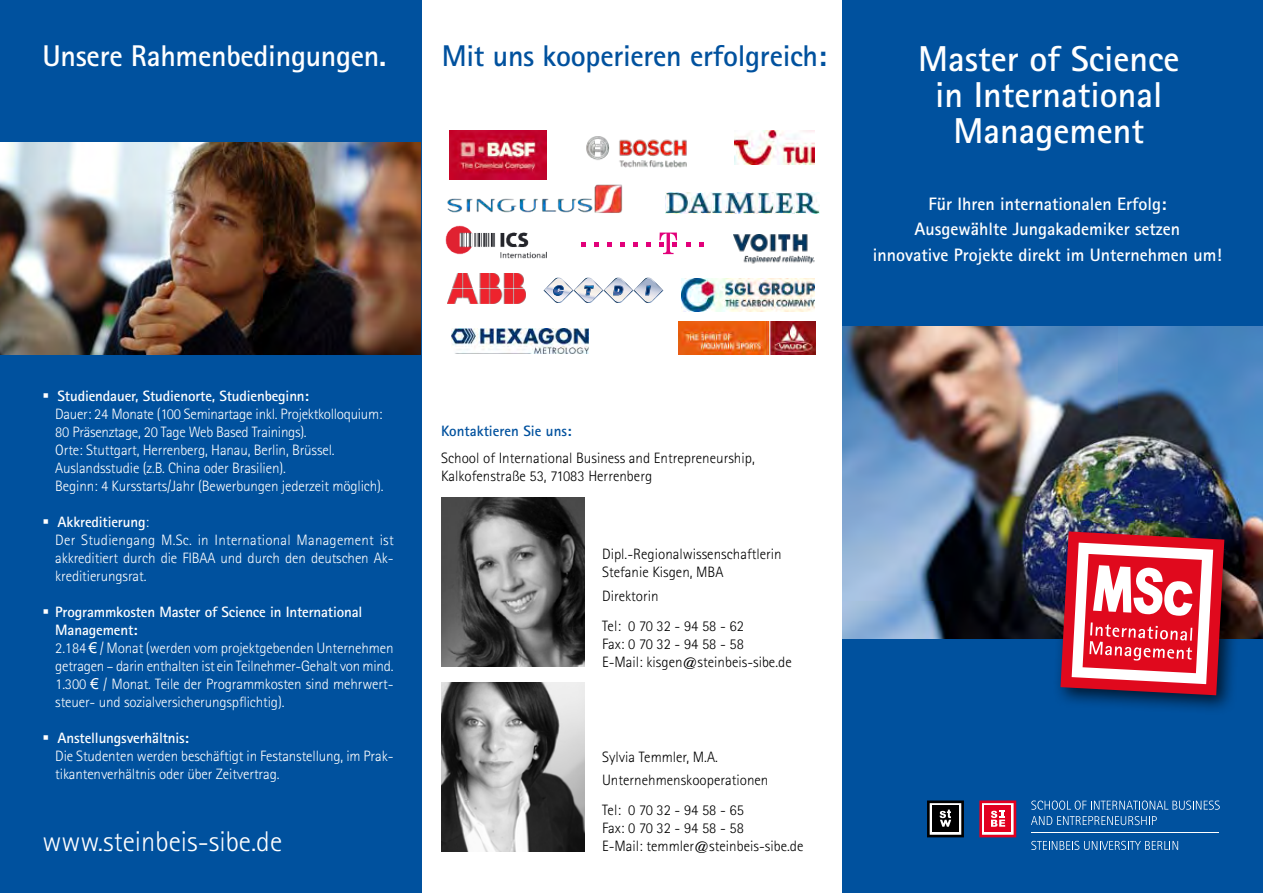
<style>
.page{position:relative;width:1263px;height:893px;background:#fff}
.page>*{position:absolute;margin:0;border:0;box-sizing:border-box;transform-origin:0 0}
.t1{font:700 36px/36px "Rotis Sans Serif";color:#fff;text-align:center}
.t2{font:700 30px "Rotis Sans Serif";letter-spacing:-.01em;color:#00519e}
.t3{font:700 30px "Rotis Sans Serif";letter-spacing:-.01em;color:#fff}
.t4{font:300 28.5px "Rotis Sans Serif";color:#fff}
.t5{font:700 18px/25.5px "Rotis Sans Serif";color:#fff;text-align:center}
.t6{font:300 15px/18px "Rotis Sans Serif";letter-spacing:-.01em;color:#fff}
.t7{font:300 15px/18px "Rotis Sans Serif";color:#000}
.t8{font:700 15px "Rotis Sans Serif";letter-spacing:-.01em;color:#fff}
.t9{font:700 15px "Rotis Sans Serif";color:#00519e}
.s1{font-weight:700}
.s2{font-family:"Arial";font-weight:400}
</style>
<div class="page">
<div style="left:843px;top:0;width:420px;height:893px;background:#00519e"></div>
<svg style="left:1031px;top:800px;width:189px;height:10px"></svg>
<svg style="left:1031px;top:816px;width:126px;height:9px"></svg>
<svg style="left:1031px;top:841px;width:147px;height:9px"></svg>
<hr style="left:1031px;top:832px;width:188px;height:1px;background:#fff">
<svg style="left:979px;top:800px;width:37px;height:37px"></svg>
<svg style="left:927px;top:800px;width:37px;height:37px"></svg>
<img style="left:441px;top:497px;width:144px;height:169px">
<img style="left:441px;top:682px;width:144px;height:169px">
<img style="left:733px;top:235px;width:82px;height:29px">
<img style="left:445px;top:225px;width:102px;height:34px">
<img style="left:447px;top:273px;width:78px;height:31px">
<img style="left:681px;top:279px;width:134px;height:32px">
<img style="left:586px;top:136px;width:101px;height:32px">
<img style="left:452px;top:328px;width:137px;height:26px">
<div style="left:0;top:0;width:421px;height:893px;background:#00519e"></div>
<img style="left:0;top:142px;width:421px;height:212px">
<img style="left:449px;top:131px;width:98px;height:48px">
<img style="left:843px;top:326px;width:420px;height:313px">
<img style="left:666px;top:193px;width:153px;height:21px">
<svg style="left:581px;top:242px;width:4px;height:5px"></svg>
<svg style="left:594px;top:242px;width:4px;height:5px"></svg>
<svg style="left:607px;top:242px;width:4px;height:5px"></svg>
<svg style="left:620px;top:242px;width:5px;height:5px"></svg>
<svg style="left:633px;top:242px;width:5px;height:5px"></svg>
<svg style="left:646px;top:242px;width:5px;height:5px"></svg>
<svg style="left:659px;top:233px;width:18px;height:21px"></svg>
<svg style="left:686px;top:242px;width:4px;height:5px"></svg>
<svg style="left:699px;top:242px;width:4px;height:5px"></svg>
<svg style="left:543px;top:277px;width:120px;height:26px"></svg>
<img style="left:447px;top:184px;width:176px;height:29px">
<img style="left:679px;top:322px;width:137px;height:32px">
<img style="left:734px;top:131px;width:81px;height:33px">
<div style="left:1052px;top:523px;width:199px;height:199px;background:#000;opacity:.7"></div>
<svg style="left:1060px;top:531px;width:164px;height:164px"></svg>
<h2 class="t3" style="left:43px;top:37px;width:345px">Unsere Rahmenbedingungen.</h2>
<h2 class="t2" style="left:442px;top:37px;width:387px">Mit uns kooperieren erfolgreich:</h2>
<h1 class="t1" style="left:918px;top:40px;width:263px">Master of Science in International<br>Management</h1>
<p class="t5" style="left:873px;top:191px;width:350px">Für Ihren internationalen Erfolg:<br>Ausgewählte Jungakademiker setzen<br>innovative Projekte direkt im Unternehmen um!</p>
<p class="t8" style="left:58px;top:387px;width:253px">Studiendauer, Studienorte, Studienbeginn:</p>
<p class="t6" style="left:55px;top:405px;width:330px">Dauer: 24 Monate (100 Seminartage inkl. Projektkolloquium:<br>80 Präsenztage, 20 Tage Web Based Trainings).<br>Orte: Stuttgart, Herrenberg, Hanau, Berlin, Brüssel.<br>Auslandsstudie (z.B. China oder Brasilien).<br>Beginn: 4 Kursstarts/Jahr (Bewerbungen jederzeit möglich).</p>
<p class="t6" style="left:55px;top:513px;width:340px"><span class="s1">Akkreditierung</span>:<br>Der Studiengang M.Sc. in International Management ist akkreditiert durch die FIBAA und durch den deutschen Ak&shy;kreditierungsrat.</p>
<p class="t6" style="left:55px;top:603px;width:340px"><span class="s1">Programmkosten Master of Science in International Management:<br></span>2.184 <span class="s2">€</span> / Monat (werden vom projektgebenden Unternehmen getragen – darin enthalten ist ein Teilnehmer-Gehalt von mind.<br>1.300 <span class="s2">€</span> / Monat. Teile der Programmkosten sind mehrwert&shy;steuer- und sozialversicherungspflichtig).</p>
<p class="t8" style="left:58px;top:729px;width:133px">Anstellungsverhältnis:</p>
<p class="t6" style="left:55px;top:747px;width:340px">Die Studenten werden beschäftigt in Festanstellung, im Prak&shy;tikantenverhältnis oder über Zeitvertrag.</p>
<h3 class="t4" style="left:43px;top:825px;width:241px">www.steinbeis-sibe.de</h3>
<p class="t9" style="left:441px;top:421px;width:132px">Kontaktieren Sie uns:</p>
<p class="t7" style="left:441px;top:449px;width:315px">School of International Business and Entrepreneurship,<br>Kalkofenstraße 53, 71083 Herrenberg</p>
<p class="t7" style="left:602px;top:544px;width:181px">Dipl.-Regionalwissenschaftlerin<br>Stefanie Kisgen, MBA</p>
<p class="t7" style="left:602px;top:580px;width:143px;line-height:30px">Direktorin<br>Tel: 0 70 32 - 94 58 - 62</p>
<p class="t7" style="left:602px;top:634px;width:191px">Fax: 0 70 32 - 94 58 - 58<br>E-Mail: kisgen@steinbeis-sibe.de</p>
<p class="t7" style="left:602px;top:745px;width:168px;line-height:23.2px">Sylvia Temmler, M.A.<br>Unternehmenskooperationen</p>
<p class="t7" style="left:602px;top:801px;width:203px">Tel: 0 70 32 - 94 58 - 65<br>Fax: 0 70 32 - 94 58 - 58<br>E-Mail: temmler@steinbeis-sibe.de</p>
</div>
